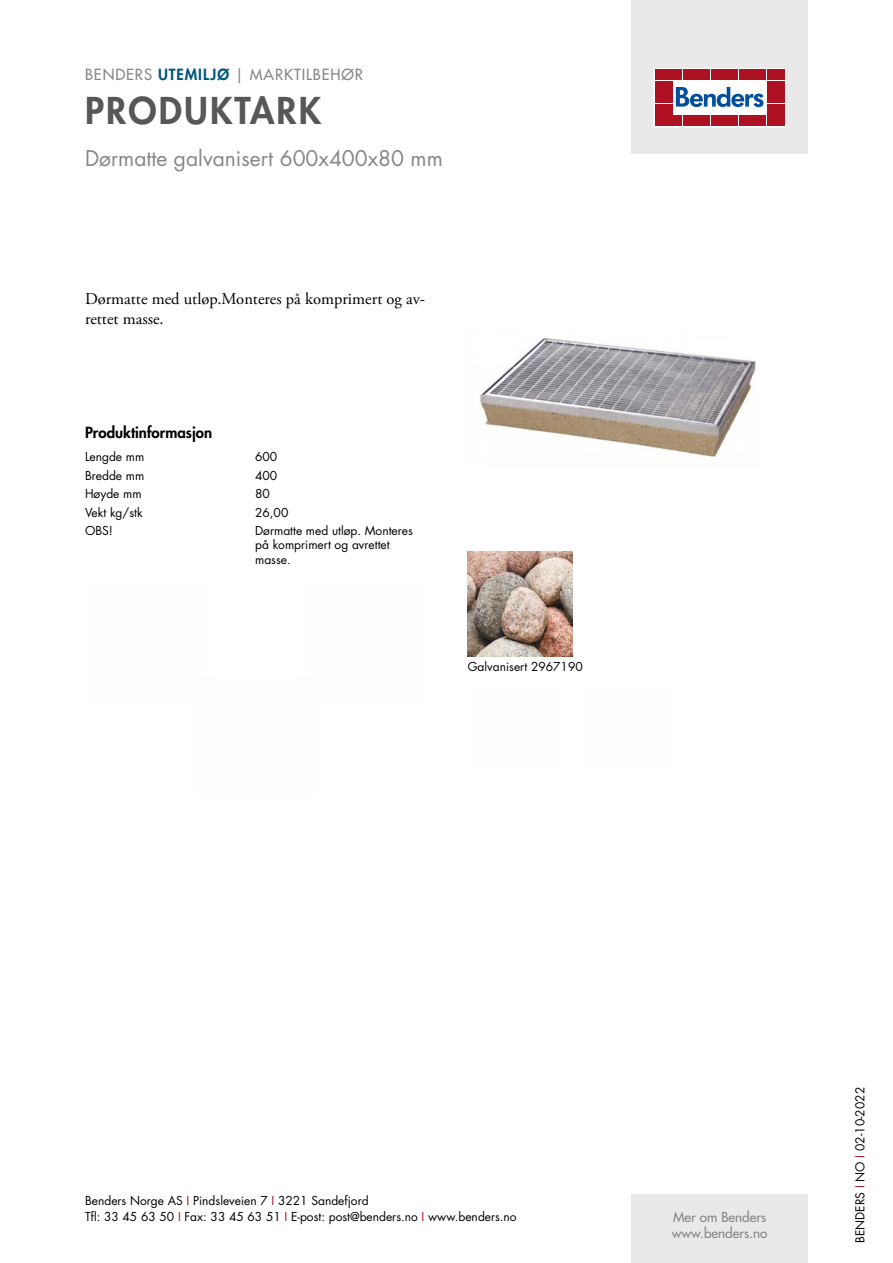
<style>
.page{position:relative;width:893px;height:1263px;background:#fff}
.page>*{position:absolute;margin:0;border:0;box-sizing:border-box;transform-origin:0 0}
.t1{font:800 36px "Futura Std";letter-spacing:.06em;color:#575756}
.t2{font:21px "Futura Std";color:#878787}
.t3{font:16.5px/19.8px "Adobe Garamond Pro";color:#000}
.t4{font:500 15px "Futura Std";letter-spacing:.06em;color:#878787}
.t5{font:800 15px "Futura Std";color:#000}
.t6{font:500 13.5px/16.2px "Futura Std";color:#878787}
.t7{font:12px/14.4px "Futura Std";color:#000}
.s1{font-weight:800;color:#00577c}
.s2{color:#ae1122}
</style>
<div class="page">
<div style="left:631px;top:0;width:177px;height:153px;background:#e9e9e9"></div>
<div style="left:631px;top:1195px;width:177px;height:68px;background:#e9e9e9"></div>
<svg style="left:656px;top:70px;width:128px;height:55px;background:#ebc5ca"></svg>
<div style="left:654px;top:68px;width:132px;height:59px;border:1px solid #fff"></div>
<div style="left:655px;top:70px;width:8px;height:10px;background:#ae1122"></div>
<div style="left:664px;top:70px;width:8px;height:10px;background:#ae1122"></div>
<div style="left:655px;top:81px;width:8px;height:10px;background:#ae1122"></div>
<div style="left:664px;top:81px;width:8px;height:10px;background:#ae1122"></div>
<div style="left:655px;top:93px;width:8px;height:10px;background:#ae1122"></div>
<div style="left:664px;top:93px;width:8px;height:10px;background:#ae1122"></div>
<div style="left:655px;top:104px;width:8px;height:11px;background:#ae1122"></div>
<div style="left:664px;top:104px;width:8px;height:11px;background:#ae1122"></div>
<div style="left:655px;top:116px;width:8px;height:10px;background:#ae1122"></div>
<div style="left:664px;top:116px;width:8px;height:10px;background:#ae1122"></div>
<div style="left:674px;top:70px;width:8px;height:10px;background:#ae1122"></div>
<div style="left:683px;top:70px;width:8px;height:10px;background:#ae1122"></div>
<div style="left:692px;top:70px;width:8px;height:10px;background:#ae1122"></div>
<div style="left:702px;top:70px;width:8px;height:10px;background:#ae1122"></div>
<div style="left:711px;top:70px;width:8px;height:10px;background:#ae1122"></div>
<div style="left:720px;top:70px;width:8px;height:10px;background:#ae1122"></div>
<div style="left:730px;top:70px;width:8px;height:10px;background:#ae1122"></div>
<div style="left:739px;top:70px;width:8px;height:10px;background:#ae1122"></div>
<div style="left:748px;top:70px;width:8px;height:10px;background:#ae1122"></div>
<div style="left:758px;top:70px;width:8px;height:10px;background:#ae1122"></div>
<div style="left:674px;top:116px;width:8px;height:10px;background:#ae1122"></div>
<div style="left:683px;top:116px;width:8px;height:10px;background:#ae1122"></div>
<div style="left:692px;top:116px;width:8px;height:10px;background:#ae1122"></div>
<div style="left:702px;top:116px;width:8px;height:10px;background:#ae1122"></div>
<div style="left:711px;top:116px;width:8px;height:10px;background:#ae1122"></div>
<div style="left:720px;top:116px;width:8px;height:10px;background:#ae1122"></div>
<div style="left:730px;top:116px;width:8px;height:10px;background:#ae1122"></div>
<div style="left:739px;top:116px;width:8px;height:10px;background:#ae1122"></div>
<div style="left:748px;top:116px;width:8px;height:10px;background:#ae1122"></div>
<div style="left:758px;top:116px;width:8px;height:10px;background:#ae1122"></div>
<div style="left:767px;top:70px;width:8px;height:10px;background:#ae1122"></div>
<div style="left:776px;top:70px;width:8px;height:10px;background:#ae1122"></div>
<div style="left:767px;top:81px;width:8px;height:10px;background:#ae1122"></div>
<div style="left:776px;top:81px;width:8px;height:10px;background:#ae1122"></div>
<div style="left:767px;top:93px;width:8px;height:10px;background:#ae1122"></div>
<div style="left:776px;top:93px;width:8px;height:10px;background:#ae1122"></div>
<div style="left:767px;top:104px;width:8px;height:11px;background:#ae1122"></div>
<div style="left:776px;top:104px;width:8px;height:11px;background:#ae1122"></div>
<div style="left:767px;top:116px;width:8px;height:10px;background:#ae1122"></div>
<div style="left:776px;top:116px;width:8px;height:10px;background:#ae1122"></div>
<svg style="left:676px;top:87px;width:87px;height:20px;background:#89add2"></svg>
<img style="left:480px;top:337px;width:276px;height:120px">
<img style="left:468px;top:552px;width:105px;height:105px">
<p class="t4" style="left:85px;top:65px;width:279px">BENDERS <span class="s1">UTEMILJØ</span> | MARKTILBEHØR</p>
<h1 class="t1" style="left:85px;top:87px;width:238px">PRODUKTARK</h1>
<h2 class="t2" style="left:85px;top:144px;width:359px">Dørmatte galvanisert 600x400x80 mm</h2>
<h3 class="t3" style="left:85px;top:290px;width:342px">Dørmatte med utløp.Monteres på komprimert og av&shy;rettet masse.</h3>
<p class="t5" style="left:85px;top:423px;width:129px">Produktinformasjon</p>
<p class="t7" style="left:85px;top:450px;width:61px">Lengde mm</p>
<p class="t7" style="left:255px;top:450px;width:24px">600</p>
<p class="t7" style="left:85px;top:468px;width:61px">Bredde mm</p>
<p class="t7" style="left:255px;top:468px;width:24px">400</p>
<p class="t7" style="left:85px;top:487px;width:58px">Høyde mm</p>
<p class="t7" style="left:255px;top:487px;width:16px">80</p>
<p class="t7" style="left:85px;top:505px;width:59px">Vekt kg/stk</p>
<p class="t7" style="left:255px;top:505px;width:35px">26,00</p>
<p class="t7" style="left:85px;top:524px;width:29px">OBS!</p>
<p class="t7" style="left:255px;top:524px;width:159px">Dørmatte med utløp. Monteres på komprimert og avrettet masse.</p>
<p class="t7" style="left:468px;top:660px;width:117px">Galvanisert 2967190</p>
<p class="t7" style="left:85px;top:1192px;width:433px;line-height:16.5px">Benders Norge AS <span class="s2">I</span> Pindsleveien 7 <span class="s2">I</span> 3221 Sandefjord<br>Tfl: 33 45 63 50 <span class="s2">I</span> Fax: 33 45 63 51 <span class="s2">I</span> E-post: post@benders.no <span class="s2">I</span> www.benders.no</p>
<p class="t6" style="left:672px;top:1209px;width:97px">Mer om Benders www.benders.no</p>
<p class="t7" style="left:853px;top:1243px;width:157px;rotate:-90deg">BENDERS <span class="s2">I</span> NO <span class="s2">I</span> 02-10-2022</p>
</div>
